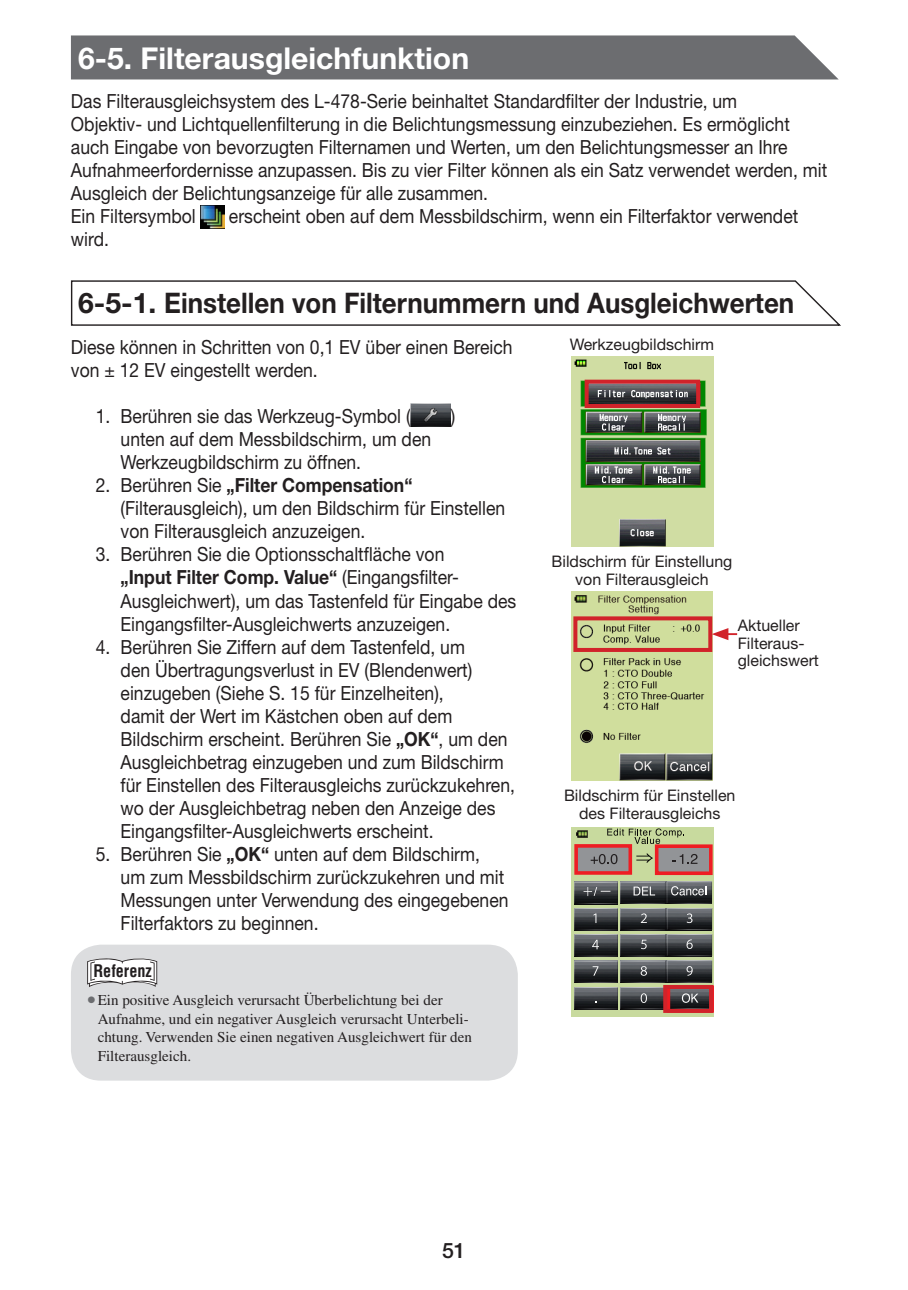
<style>
.page{position:relative;width:908px;height:1290px;background:#fff}
.page>*{position:absolute;margin:0;border:0;box-sizing:border-box;transform-origin:0 0}
.B_Head{font:700 30px "Helvetica Neue LT Std";color:#fff}
.B_Head2{font:700 28.25px "Helvetica Neue LT Std";color:#231f20}
.t1{font:500 21.25px "Helvetica Neue LT Std";color:#231f20}
._00_body_indent{font:19.5px/23px "Helvetica Neue LT Std";color:#231f20;scale:.9 1}
._00_body{font:19.5px/23px "Helvetica Neue LT Std";color:#231f20;scale:.9 1}
.t2{font:700 condensed 17px "Helvetica";color:#231f20;scale:.95 1}
._01_Caps_10Q{font:16px/17.8px "Helvetica Neue LT Std";color:#231f20;text-align:center}
.Note00{font:15px/18.5px "Times";color:#231f20}
.s1{font-weight:700}
.s2{font-size:24.75px;color:#6c6d70}
</style>
<div class="page">
<div style="left:71px;top:35px;width:767px;height:44px;background:#6c6d70"></div>
<img style="left:200px;top:206px;width:24px;height:23px">
<svg style="left:70px;top:280px;width:771px;height:46px"></svg>
<img style="left:410px;top:404px;width:41px;height:23px">
<div style="left:71px;top:944px;width:446px;height:136px;background:#dcdddf;border-radius:30px"></div>
<svg style="left:87px;top:958px;width:70px;height:29px"></svg>
<div style="left:571px;top:827px;width:142px;height:190px;background:#c8da9e"></div>
<img style="left:705px;top:990px;width:2px;height:17px">
<img style="left:621px;top:988px;width:42px;height:20px">
<svg style="left:621px;top:1008px;width:42px;height:1px"></svg>
<svg style="left:621px;top:987px;width:42px;height:1px"></svg>
<svg style="left:640px;top:993px;width:6px;height:10px"></svg>
<img style="left:575px;top:988px;width:42px;height:20px">
<svg style="left:575px;top:1008px;width:42px;height:1px"></svg>
<svg style="left:575px;top:987px;width:42px;height:1px"></svg>
<img style="left:705px;top:961px;width:6px;height:21px">
<hr style="left:666px;top:982px;width:45px;height:1px;background:#303032">
<hr style="left:666px;top:960px;width:45px;height:1px;background:#a7aaae">
<img style="left:621px;top:962px;width:43px;height:20px">
<svg style="left:621px;top:982px;width:43px;height:1px"></svg>
<hr style="left:620px;top:961px;width:45px;height:1px;background:#95989c">
<svg style="left:640px;top:966px;width:6px;height:10px"></svg>
<img style="left:575px;top:962px;width:42px;height:20px">
<svg style="left:575px;top:982px;width:42px;height:1px"></svg>
<hr style="left:574px;top:961px;width:43px;height:1px;background:#9b9ea3">
<svg style="left:592px;top:966px;width:6px;height:10px"></svg>
<img style="left:705px;top:935px;width:6px;height:20px">
<hr style="left:666px;top:955px;width:45px;height:1px;background:#2e2e31">
<hr style="left:666px;top:934px;width:45px;height:1px;background:#b2b4b8">
<img style="left:621px;top:935px;width:43px;height:21px">
<svg style="left:621px;top:956px;width:43px;height:1px"></svg>
<svg style="left:621px;top:934px;width:43px;height:1px"></svg>
<svg style="left:640px;top:940px;width:6px;height:9px"></svg>
<img style="left:575px;top:935px;width:42px;height:21px">
<svg style="left:575px;top:956px;width:42px;height:1px"></svg>
<svg style="left:575px;top:934px;width:42px;height:1px"></svg>
<svg style="left:592px;top:940px;width:6px;height:9px"></svg>
<img style="left:705px;top:909px;width:6px;height:20px">
<hr style="left:666px;top:929px;width:45px;height:1px;background:#363639">
<hr style="left:666px;top:908px;width:45px;height:1px;background:#acafb3">
<img style="left:621px;top:909px;width:43px;height:20px">
<svg style="left:621px;top:929px;width:43px;height:1px"></svg>
<svg style="left:621px;top:908px;width:43px;height:1px"></svg>
<svg style="left:640px;top:913px;width:6px;height:10px"></svg>
<img style="left:575px;top:909px;width:42px;height:20px">
<svg style="left:575px;top:929px;width:42px;height:1px"></svg>
<svg style="left:575px;top:908px;width:42px;height:1px"></svg>
<svg style="left:593px;top:913px;width:3px;height:10px"></svg>
<img style="left:705px;top:882px;width:6px;height:21px">
<svg style="left:711px;top:881px;width:1px;height:102px"></svg>
<hr style="left:666px;top:903px;width:45px;height:1px;background:#333335">
<hr style="left:666px;top:881px;width:45px;height:1px;background:#a2a5a9">
<img style="left:621px;top:883px;width:43px;height:20px">
<svg style="left:664px;top:881px;width:41px;height:126px;background:#555957"></svg>
<svg style="left:621px;top:903px;width:44px;height:1px"></svg>
<hr style="left:619px;top:882px;width:46px;height:1px;background:#9b9ea2">
<svg style="left:633px;top:886px;width:21px;height:9px"></svg>
<img style="left:575px;top:883px;width:42px;height:20px">
<svg style="left:617px;top:882px;width:4px;height:127px"></svg>
<svg style="left:575px;top:903px;width:42px;height:1px"></svg>
<svg style="left:574px;top:883px;width:1px;height:126px"></svg>
<hr style="left:574px;top:882px;width:43px;height:1px;background:#a1a4a9">
<svg style="left:583px;top:887px;width:27px;height:9px"></svg>
<svg style="left:576px;top:830px;width:11px;height:7px"></svg>
<div style="left:577px;top:845px;width:53px;height:27px;background:#929497"></div>
<div style="left:656px;top:845px;width:54px;height:27px;background:#929497"></div>
<svg style="left:636px;top:853px;width:16px;height:10px"></svg>
<svg style="left:607px;top:828px;width:77px;height:16px"></svg>
<svg style="left:590px;top:854px;width:27px;height:10px"></svg>
<svg style="left:672px;top:854px;width:25px;height:10px"></svg>
<div style="left:574px;top:844px;width:57px;height:31px;border:4px solid #ee1d23"></div>
<div style="left:654px;top:844px;width:58px;height:31px;border:4px solid #ee1d23"></div>
<div style="left:666px;top:985px;width:47px;height:27px;border:4px solid #ee1d23"></div>
<img style="left:571px;top:357px;width:141px;height:189px">
<img style="left:571px;top:591px;width:141px;height:189px">
<div style="left:584px;top:380px;width:115px;height:28px;border:4px solid #d1232a"></div>
<div style="left:573px;top:616px;width:139px;height:36px;border:4px solid #d1232a"></div>
<svg style="left:711px;top:628px;width:25px;height:12px"></svg>
<div style="left:663px;top:985px;width:49px;height:28px;border:4px solid #d1232a"></div>
<p class="B_Head" style="left:78px;top:40px;width:392px">6-5. Filterausgleichfunktion</p>
<p class="_00_body" style="left:71px;top:89px;width:841px">Das Filterausgleichsystem des L-478-Serie beinhaltet Standardfilter der Industrie, um<br>Objektiv- und Lichtquellenfilterung in die Belichtungsmessung einzubeziehen. Es ermöglicht auch Eingabe von bevorzugten Filternamen und Werten, um den Belichtungsmesser an Ihre Aufnahmeerfordernisse anzupassen. Bis zu vier Filter können als ein Satz verwendet werden, mit Ausgleich der Belichtungsanzeige für alle zusammen.</p>
<p class="_00_body" style="left:71px;top:204px;width:140px">Ein Filtersymbol</p>
<p class="_00_body" style="left:229px;top:204px;width:634px">erscheint oben auf dem Messbildschirm, wenn ein Filterfaktor verwendet</p>
<p class="_00_body" style="left:71px;top:227px;width:44px">wird.</p>
<p class="B_Head2" style="left:78px;top:286px;width:717px">6-5-1. Einstellen von Filternummern und Ausgleichwerten</p>
<p class="_00_body" style="left:71px;top:335px;width:492px">Diese können in Schritten von 0,1 EV über einen Bereich von ± 12 EV eingestellt werden.</p>
<p class="_00_body_indent" style="left:96px;top:404px;width:351px">1. Berühren sie das Werkzeug-Symbol (</p>
<p class="_00_body_indent" style="left:451px;top:404px;width:7px">)</p>
<p class="_00_body_indent" style="left:120px;top:428px;width:346px">unten auf dem Messbildschirm, um den<br>Werkzeugbildschirm zu öffnen.</p>
<p class="_00_body_indent" style="left:120px;top:474px;width:429px;text-indent:-25px">2. Berühren Sie <span class="s1">„Filter Compensation“ </span>(Filterausgleich), um den Bildschirm für Einstellen von Filterausgleich anzuzeigen.</p>
<p class="_00_body_indent" style="left:120px;top:543px;width:441px;text-indent:-25px">3. Berühren Sie die Optionsschaltfläche von<br><span class="s1">„Input Filter Comp. Value“</span> (Eingangsfilter-Ausgleichwert), um das Tastenfeld für Eingabe des Eingangsfilter-Ausgleichwerts anzuzeigen.</p>
<p class="_00_body_indent" style="left:120px;top:635px;width:439px;text-indent:-25px">4. Berühren Sie Ziffern auf dem Tastenfeld, um<br>den Übertragungsverlust in EV (Blendenwert) einzugeben (Siehe S. 15 für Einzelheiten),<br>damit der Wert im Kästchen oben auf dem Bildschirm erscheint. Berühren Sie <span class="s1">„OK“</span>, um den Ausgleichbetrag einzugeben und zum Bildschirm für Einstellen des Filterausgleichs zurückzukehren, wo der Ausgleichbetrag neben den Anzeige des Eingangsfilter-Ausgleichwerts erscheint.</p>
<p class="_00_body_indent" style="left:120px;top:842px;width:432px;text-indent:-25px">5. Berühren Sie <span class="s1">„OK“</span> unten auf dem Bildschirm, um zum Messbildschirm zurückzukehren und mit Messungen unter Verwendung des eingegebenen Filterfaktors zu beginnen.</p>
<p class="t2" style="left:93px;top:960px;width:63px">Referenz</p>
<p class="Note00" style="left:98px;top:990px;width:375px;text-indent:-11px"><span class="s2">•</span>Ein positive Ausgleich verursacht Überbelichtung bei der Aufnahme, und ein negativer Ausgleich verursacht Unterbeli&shy;chtung. Verwenden Sie einen negativen Ausgleichwert für den Filterausgleich.</p>
<p class="_01_Caps_10Q" style="left:569px;top:335px;width:146px">Werkzeugbildschirm</p>
<p class="_01_Caps_10Q" style="left:551px;top:552px;width:182px">Bildschirm für Einstellung von Filterausgleich</p>
<p class="_01_Caps_10Q" style="left:737px;top:616px;width:83px;text-align:left">Aktueller<br>Filteraus&shy;gleichswert</p>
<p class="_01_Caps_10Q" style="left:563px;top:786px;width:173px">Bildschirm für Einstellen</p>
<p class="_01_Caps_10Q" style="left:579px;top:804px;width:143px">des Filterausgleichs</p>
<p class="t1" style="left:442px;top:1238px;width:25px">51</p>
</div>
